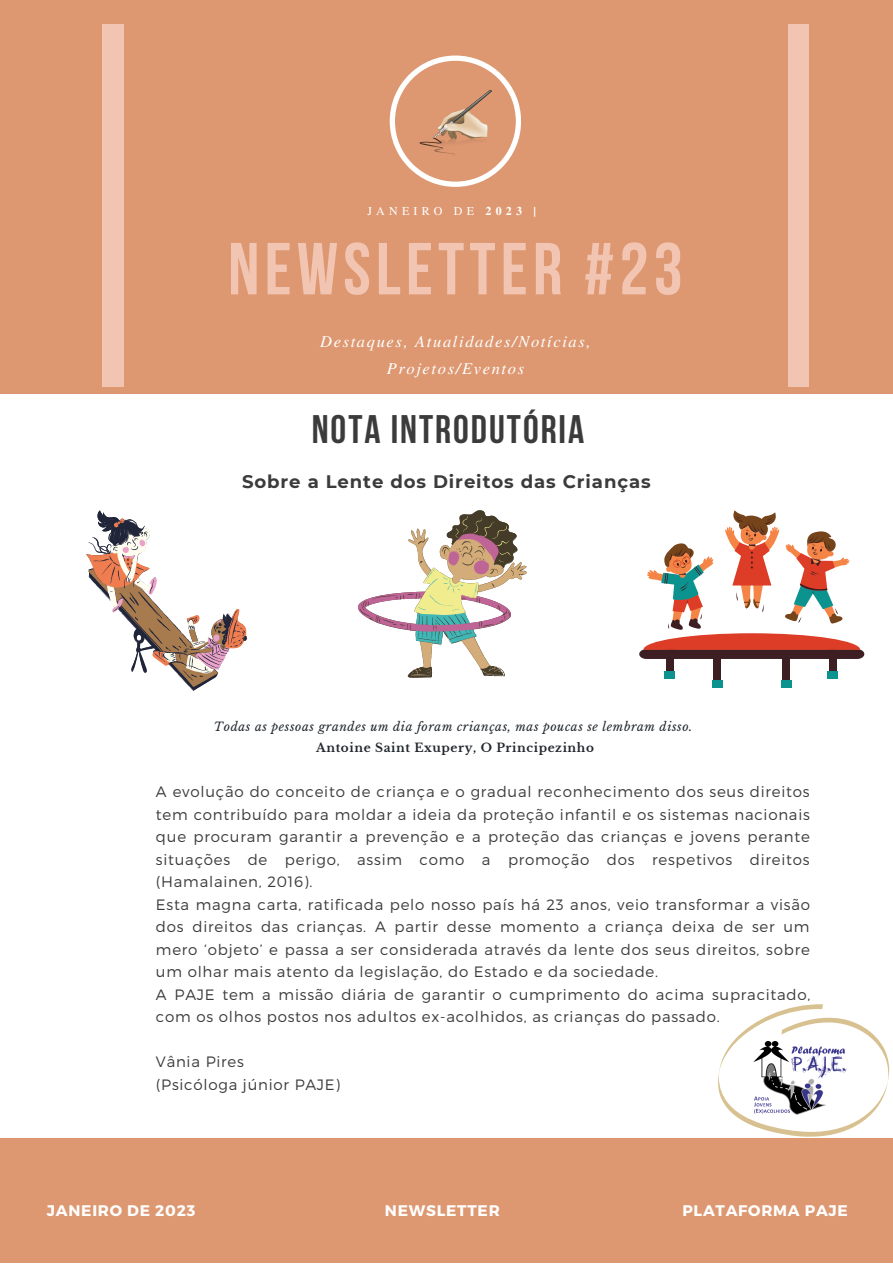
<style>
.page{position:relative;width:893px;height:1264px;background:#fff}
.page>*{position:absolute;margin:0;border:0;box-sizing:border-box;transform-origin:0 0}
.t1{font:700 73.35px "Bebas Neue";letter-spacing:.07em;color:#f2c4b2}
.t2{font:700 39.6px "Bebas Neue";letter-spacing:.05em;color:#3b3b3b}
.t3{font:700 18.15px "Montserrat";letter-spacing:.05em;color:#3b3b3b}
.t4{font:italic 16.5px/27px "Te X Gyre Termes";letter-spacing:.1em;color:#fff;text-align:center}
.t5{font:700 15.3px "Montserrat";letter-spacing:.05em;color:#fff}
.t6{font:300 15px/22.5px "Montserrat";letter-spacing:.05em;color:#3b3b3b}
.t7{font:italic 12px "Libre Baskerville";letter-spacing:.05em;color:#21272d}
.t8{font:700 12px "Libre Baskerville";letter-spacing:.05em;color:#21272d}
.t9{font:12px "Te X Gyre Termes";letter-spacing:.35em;color:#fff}
.s1{font-weight:700}
</style>
<div class="page">
<div style="left:0;top:0;width:892px;height:1262px;background:#dd9871"></div>
<div style="left:0;top:394px;width:892px;height:743px;background:#fff"></div>
<svg style="left:86px;top:510px;width:161px;height:181px"></svg>
<svg style="left:358px;top:510px;width:168px;height:168px"></svg>
<div style="left:713px;top:657px;width:7px;height:30px;background:#3d1e22"></div>
<div style="left:782px;top:657px;width:7px;height:30px;background:#3d1e22"></div>
<div style="left:666px;top:648px;width:7px;height:30px;background:#3d1e22"></div>
<div style="left:829px;top:648px;width:7px;height:30px;background:#3d1e22"></div>
<div style="left:711px;top:680px;width:11px;height:8px;background:#0c9390"></div>
<div style="left:780px;top:680px;width:11px;height:8px;background:#0c9390"></div>
<div style="left:664px;top:671px;width:11px;height:8px;background:#0c9390"></div>
<div style="left:827px;top:671px;width:11px;height:8px;background:#0c9390"></div>
<svg style="left:639px;top:510px;width:226px;height:149px"></svg>
<svg style="left:718px;top:1004px;width:171px;height:133px"></svg>
<img style="left:753px;top:1041px;width:100px;height:73px">
<div style="left:102px;top:24px;width:21px;height:362px;background:#f2c4b2"></div>
<div style="left:787px;top:24px;width:21px;height:362px;background:#f2c4b2"></div>
<svg style="left:389px;top:56px;width:132px;height:131px"></svg>
<p class="t9" style="left:367px;top:202px;width:170px">JANEIRO DE <span class="s1">2023 |</span></p>
<h1 class="t1" style="left:228px;top:239px;width:456px">NEWSLETTER #23</h1>
<p class="t4" style="left:320px;top:327px;width:272px">Destaques, Atualidades/Notícias,<br>Projetos/Eventos</p>
<h2 class="t2" style="left:312px;top:413px;width:274px">NOTA INTRODUTÓRIA</h2>
<p class="t3" style="left:242px;top:470px;width:410px">Sobre a Lente dos Direitos das Crianças</p>
<p class="t7" style="left:214px;top:719px;width:480px">Todas as pessoas grandes um dia foram crianças, mas poucas se lembram disso.</p>
<p class="t8" style="left:316px;top:740px;width:279px">Antoine Saint Exupery, O Principezinho</p>
<p class="t6" style="left:156px;top:779px;width:656px">A evolução do conceito de criança e o gradual reconhecimento dos seus direitos tem contribuído para moldar a ideia da proteção infantil e os sistemas nacionais que procuram garantir a prevenção e a proteção das crianças e jovens perante situações de perigo, assim como a promoção dos respetivos direitos (Hamalainen, 2016).<br>Esta magna carta, ratificada pelo nosso país há 23 anos, veio transformar a visão dos direitos das crianças. A partir desse momento a criança deixa de ser um mero ‘objeto’ e passa a ser considerada através da lente dos seus direitos, sobre um olhar mais atento da legislação, do Estado e da sociedade.<br>A PAJE tem a missão diária de garantir o cumprimento do acima supracitado, com os olhos postos nos adultos ex-acolhidos, as crianças do passado.</p>
<p class="t6" style="left:156px;top:1049px;width:186px">Vânia Pires<br>(Psicóloga júnior PAJE)</p>
<p class="t5" style="left:47px;top:1200px;width:150px">JANEIRO DE 2023</p>
<p class="t5" style="left:385px;top:1200px;width:116px">NEWSLETTER</p>
<p class="t5" style="left:682px;top:1200px;width:167px">PLATAFORMA PAJE</p>
</div>
